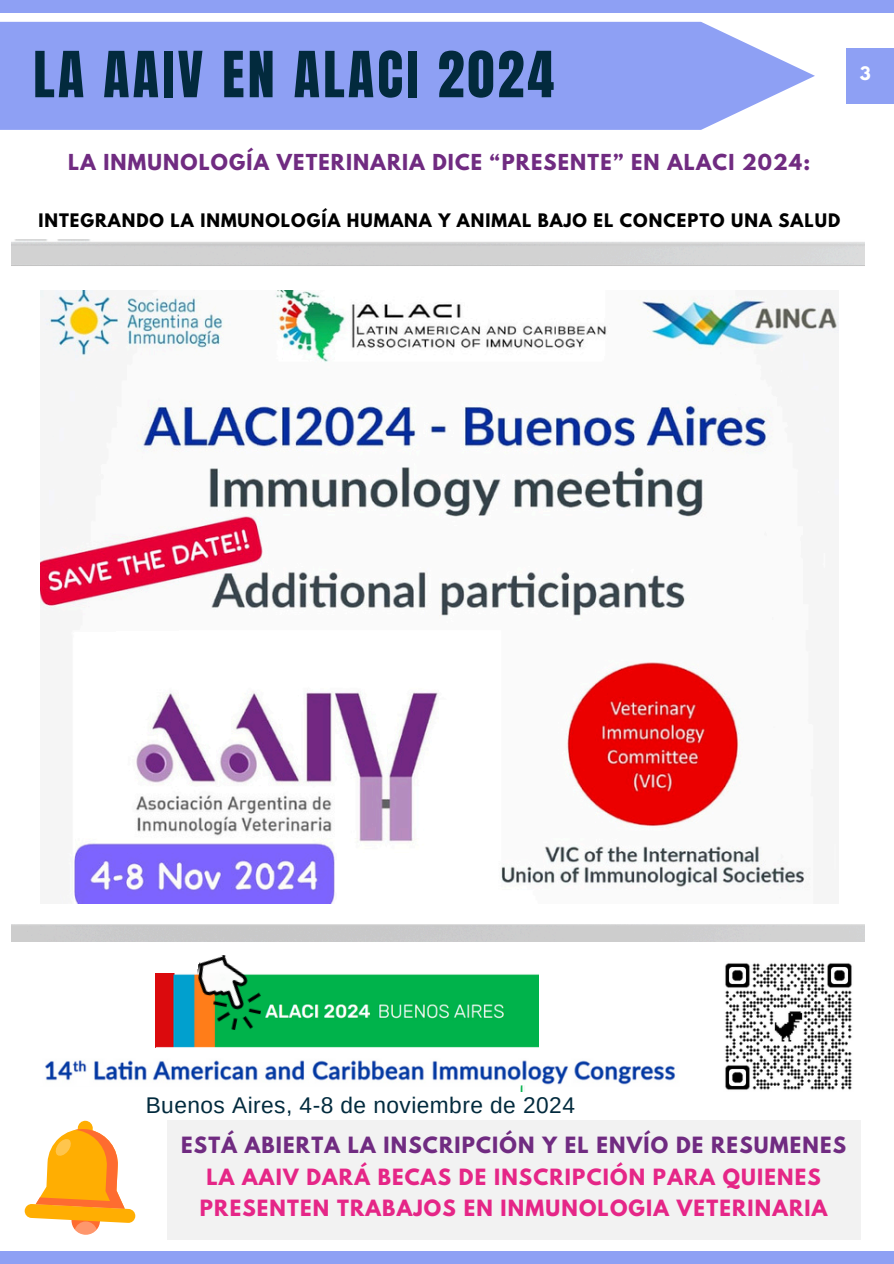
<style>
.page{position:relative;width:894px;height:1264px;background:#fff}
.page>*{position:absolute;margin:0;border:0;box-sizing:border-box;transform-origin:0 0}
.t1{font:54px "Anton";letter-spacing:.06em;color:#022a3d}
.t2{font:22.65px "Arimo";letter-spacing:.02em;color:#022a3d}
.t3{font:700 19.8px/31.5px "League Spartan";letter-spacing:.06em;color:#e52687;text-align:center}
.t4{font:700 19.5px "League Spartan";letter-spacing:.06em;color:#702b81}
.t5{font:700 16.5px "League Spartan";letter-spacing:.06em;color:#000}
.t6{font:700 16.5px "League Spartan";color:#fff}
.s1{color:#702b81}
</style>
<div class="page">
<div style="left:0;top:0;width:893px;height:12px;background:#8ea0f4"></div>
<div style="left:846px;top:48px;width:47px;height:55px;background:#8ea0f4"></div>
<svg style="left:0;top:22px;width:814px;height:108px;background:#95a6f4"></svg>
<img style="left:725px;top:963px;width:127px;height:127px">
<img style="left:156px;top:973px;width:382px;height:74px">
<img style="left:186px;top:955px;width:84px;height:79px">
<img style="left:45px;top:1060px;width:631px;height:31px">
<div style="left:167px;top:1120px;width:693px;height:120px;background:#f2f2f2"></div>
<img style="left:12px;top:240px;width:852px;height:702px">
<div style="left:0;top:1251px;width:893px;height:12px;background:#8ea0f4"></div>
<svg style="left:24px;top:1120px;width:112px;height:114px"></svg>
<p class="t1" style="left:33px;top:36px;width:522px">LA AAIV EN ALACI 2024</p>
<p class="t4" style="left:68px;top:152px;width:743px">LA INMUNOLOGÍA VETERINARIA DICE “PRESENTE” EN ALACI 2024:</p>
<p class="t5" style="left:38px;top:212px;width:803px">INTEGRANDO LA INMUNOLOGÍA HUMANA Y ANIMAL BAJO EL CONCEPTO UNA SALUD</p>
<h1 class="t6" style="left:859px;top:65px;width:12px">3</h1>
<h2 class="t2" style="left:146px;top:1092px;width:430px">Buenos Aires, 4-8 de noviembre de 2024</h2>
<p class="t3" style="left:181px;top:1131px;width:666px"><span class="s1">ESTÁ ABIERTA LA INSCRIPCIÓN Y EL ENVÍO DE RESUMENES<br></span>LA AAIV DARÁ BECAS DE INSCRIPCIÓN PARA QUIENES<br>PRESENTEN TRABAJOS EN INMUNOLOGIA VETERINARIA</p>
</div>
